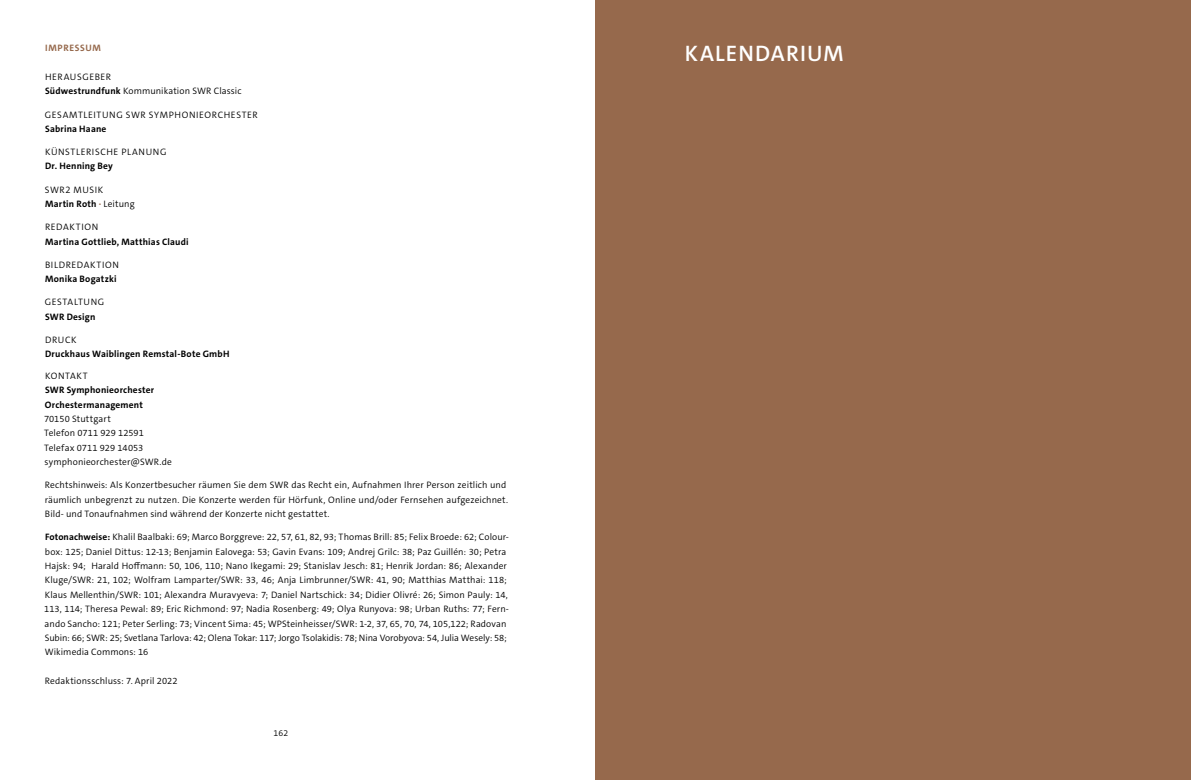
<style>
.page{position:relative;width:1191px;height:780px;background:#fff}
.page>*{position:absolute;margin:0;border:0;box-sizing:border-box;transform-origin:0 0}
.t1{font:600 22.5px "The Sans C5";letter-spacing:.05em;color:#fff}
.t2{font:300 9.38px/14.4px "The Sans C5";letter-spacing:.01em;color:#000}
.t3{font:700 9.38px/14.4px "The Sans C5";letter-spacing:.02em;color:#000}
.t4{font:300 9.38px "The Sans C5";letter-spacing:.065em;color:#000}
.t5{font:300 9.38px "The Sans C5";letter-spacing:.07em;color:#000}
.t6{font:300 9.38px/14.4px "The Sans C5";letter-spacing:.06em;color:#000}
.t7{font:700 9.38px "The Sans C5";letter-spacing:.07em;color:#96694c}
.t8{font:300 8.75px "The Sans C5";color:#000}
.s1{font-weight:700}
.s2{font-weight:700;color:#96694c}
</style>
<div class="page">
<div style="left:595px;top:0;width:596px;height:780px;background:#96694c"></div>
<p class="t7" style="left:45px;top:42px;width:57px">IMPRESSUM</p>
<h1 class="t1" style="left:685px;top:39px;width:160px">KALENDARIUM</h1>
<p class="t2" style="left:45px;top:70px;width:198px">HERAUSGEBER<br><span class="s1">Südwestrundfunk</span> Kommunikation SWR Classic</p>
<p class="t4" style="left:45px;top:108px;width:214px">GESAMTLEITUNG SWR SYMPHONIEORCHESTER</p>
<p class="t3" style="left:45px;top:122px;width:63px">Sabrina Haane</p>
<p class="t4" style="left:45px;top:146px;width:123px">KÜNSTLERISCHE PLANUNG</p>
<p class="t3" style="left:45px;top:159px;width:69px">Dr. Henning Bey</p>
<p class="t6" style="left:45px;top:182px;width:91px">SWR2 MUSIK<br><span class="s1">Martin Roth</span> <span class="s2">·</span> Leitung</p>
<p class="t5" style="left:45px;top:221px;width:55px">REDAKTION</p>
<p class="t3" style="left:45px;top:234px;width:145px">Martina Gottlieb, Matthias Claudi</p>
<p class="t5" style="left:45px;top:258px;width:75px">BILDREDAKTION</p>
<p class="t3" style="left:45px;top:272px;width:73px">Monika Bogatzki</p>
<p class="t4" style="left:45px;top:296px;width:61px">GESTALTUNG</p>
<p class="t3" style="left:45px;top:309px;width:52px">SWR Design</p>
<p class="t2" style="left:45px;top:332px;width:33px">DRUCK</p>
<p class="t3" style="left:45px;top:347px;width:186px">Druckhaus Waiblingen Remstal-Bote GmbH</p>
<p class="t5" style="left:45px;top:370px;width:44px">KONTAKT</p>
<p class="t3" style="left:45px;top:383px;width:111px">SWR Symphonieorchester<br>Orchestermanagement</p>
<p class="t2" style="left:44px;top:412px;width:129px">70150 Stuttgart<br>Telefon 0711 929 12591<br>Telefax 0711 929 14053 symphonieorchester@SWR.de</p>
<p class="t2" style="left:45px;top:478px;width:465px">Rechtshinweis: Als Konzertbesucher räumen Sie dem SWR das Recht ein, Aufnahmen Ihrer Person zeitlich und räumlich unbegrenzt zu nutzen. Die Konzerte werden für Hörfunk, Online und/oder Fernsehen aufgezeichnet.<br>Bild- und Tonaufnahmen sind während der Konzerte nicht gestattet.</p>
<p class="t2" style="left:44px;top:530px;width:466px"><span class="s1">Fotonachweise:</span> Khalil Baalbaki: 69; Marco Borggreve: 22, 57, 61, 82, 93; Thomas Brill: 85; Felix Broede: 62; Colour&shy;box: 125; Daniel Dittus: 12-13; Benjamin Ealovega: 53; Gavin Evans: 109; Andrej Grilc: 38; Paz Guillén: 30; Petra Hajsk: 94; Harald Hoffmann: 50, 106, 110; Nano Ikegami: 29; Stanislav Jesch: 81; Henrik Jordan: 86; Alexander Kluge/SWR: 21, 102; Wolfram Lamparter/SWR: 33, 46; Anja Limbrunner/SWR: 41, 90; Matthias Matthai: 118; Klaus Mellenthin/SWR: 101; Alexandra Muravyeva: 7; Daniel Nartschick: 34; Didier Olivré: 26; Simon Pauly: 14, 113, 114; Theresa Pewal: 89; Eric Richmond: 97; Nadia Rosenberg: 49; Olya Runyova: 98; Urban Ruths: 77; Fern&shy;ando Sancho: 121; Peter Serling: 73; Vincent Sima: 45; WPSteinheisser/SWR: 1-2, 37, 65, 70, 74, 105,122; Radovan Subin: 66; SWR: 25; Svetlana Tarlova: 42; Olena Tokar: 117; Jorgo Tsolakidis: 78; Nina Vorobyova: 54, Julia Wesely: 58; Wikimedia Commons: 16</p>
<p class="t2" style="left:45px;top:673px;width:134px">Redaktionsschluss: 7. April 2022</p>
<p class="t8" style="left:274px;top:727px;width:16px">162</p>
</div>
